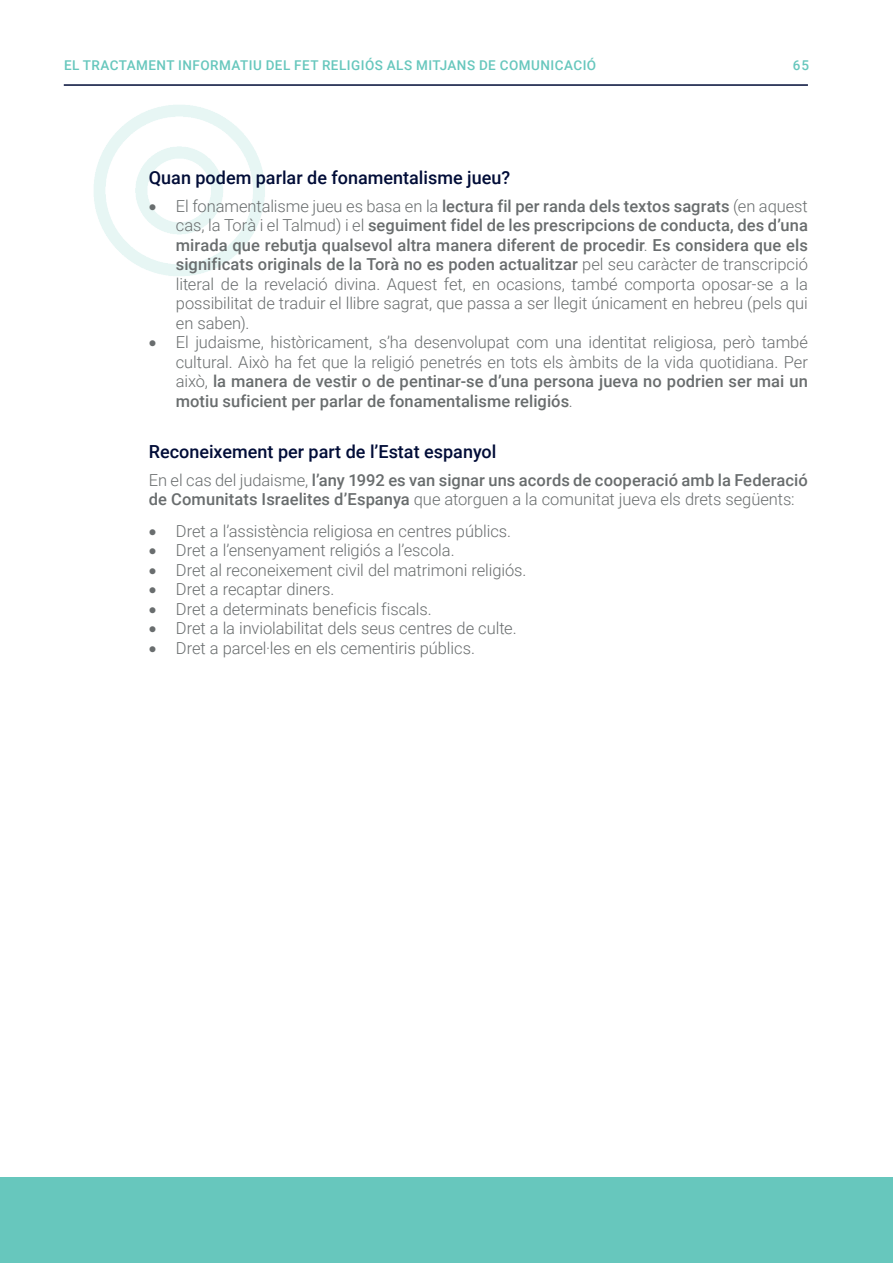
<style>
.page{position:relative;width:893px;height:1263px;background:#fff}
.page>*{position:absolute;margin:0;border:0;box-sizing:border-box;transform-origin:0 0}
.Normal_-_amb_separació{font:500 18px "Roboto";color:#000c37}
.t1{font:300 16.5px/19.5px "Roboto";letter-spacing:-.005em;color:#696d6e;text-align:justify}
.t2{font:500 16.5px/19.5px "Roboto";letter-spacing:.005em;color:#696d6e}
.t3{font:500 13.5px "Roboto";letter-spacing:.035em;color:#67c7bd}
.s1{font-weight:500}
.s2{font-weight:300}
</style>
<div class="page">
<div style="left:0;top:1178px;width:893px;height:85px;background:#67c7bd"></div>
<hr style="left:64px;top:84px;width:744px;height:2px;background:#000c37">
<img style="left:63px;top:84px;width:262px;height:192px">
<p class="t3" style="left:64px;top:55px;width:534px">EL TRACTAMENT INFORMATIU DEL FET RELIGIÓS ALS MITJANS DE COMUNICACIÓ</p>
<p class="t3" style="left:793px;top:55px;width:18px">65</p>
<p class="Normal_-_amb_separació" style="left:149px;top:165px;width:363px">Quan podem parlar de fonamentalisme jueu?</p>
<p class="t1" style="left:176px;top:195px;width:634px;text-indent:-27px">• El fonamentalisme jueu es basa en la <span class="s1">lectura fil per randa dels textos sagrats</span> (en aquest cas, la Torà i el Talmud) i el <span class="s1">seguiment fidel de les prescripcions de conducta, des d’una mirada que rebutja qualsevol altra manera diferent de procedir</span>. <span class="s1">Es considera que els significats originals de la Torà no es poden actualitzar</span> pel seu caràcter de transcripció literal de la revelació divina. Aquest fet, en ocasions, també comporta oposar-se a la possibilitat de traduir el llibre sagrat, que passa a ser llegit únicament en hebreu (pels qui en saben).</p>
<p class="t1" style="left:176px;top:332px;width:634px;text-indent:-27px">• El judaisme, històricament, s’ha desenvolupat com una identitat religiosa, però també cultural. Això ha fet que la religió penetrés en tots els àmbits de la vida quotidiana. Per això, <span class="s1">la manera de vestir o de pentinar-se d’una persona jueva no podrien ser mai un motiu suficient per parlar de fonamentalisme religiós</span>.</p>
<p class="Normal_-_amb_separació" style="left:149px;top:439px;width:349px">Reconeixement per part de l’Estat espanyol</p>
<p class="t2" style="left:149px;top:469px;width:661px"><span class="s2">En el cas del judaisme,</span> l’any 1992 es van signar uns acords de cooperació amb la Federació de Comunitats Israelites d’Espanya <span class="s2">que atorguen a la comunitat jueva els drets següents:</span></p>
<p class="t1" style="left:149px;top:520px;width:364px">• Dret a l’assistència religiosa en centres públics.</p>
<p class="t1" style="left:149px;top:540px;width:307px">• Dret a l’ensenyament religiós a l’escola.</p>
<p class="t1" style="left:149px;top:559px;width:379px">• Dret al reconeixement civil del matrimoni religiós.</p>
<p class="t1" style="left:149px;top:579px;width:187px">• Dret a recaptar diners.</p>
<p class="t1" style="left:149px;top:598px;width:284px">• Dret a determinats beneficis fiscals.</p>
<p class="t1" style="left:149px;top:618px;width:369px">• Dret a la inviolabilitat dels seus centres de culte.</p>
<p class="t1" style="left:149px;top:637px;width:328px">• Dret a parcel·les en els cementiris públics.</p>
</div>
